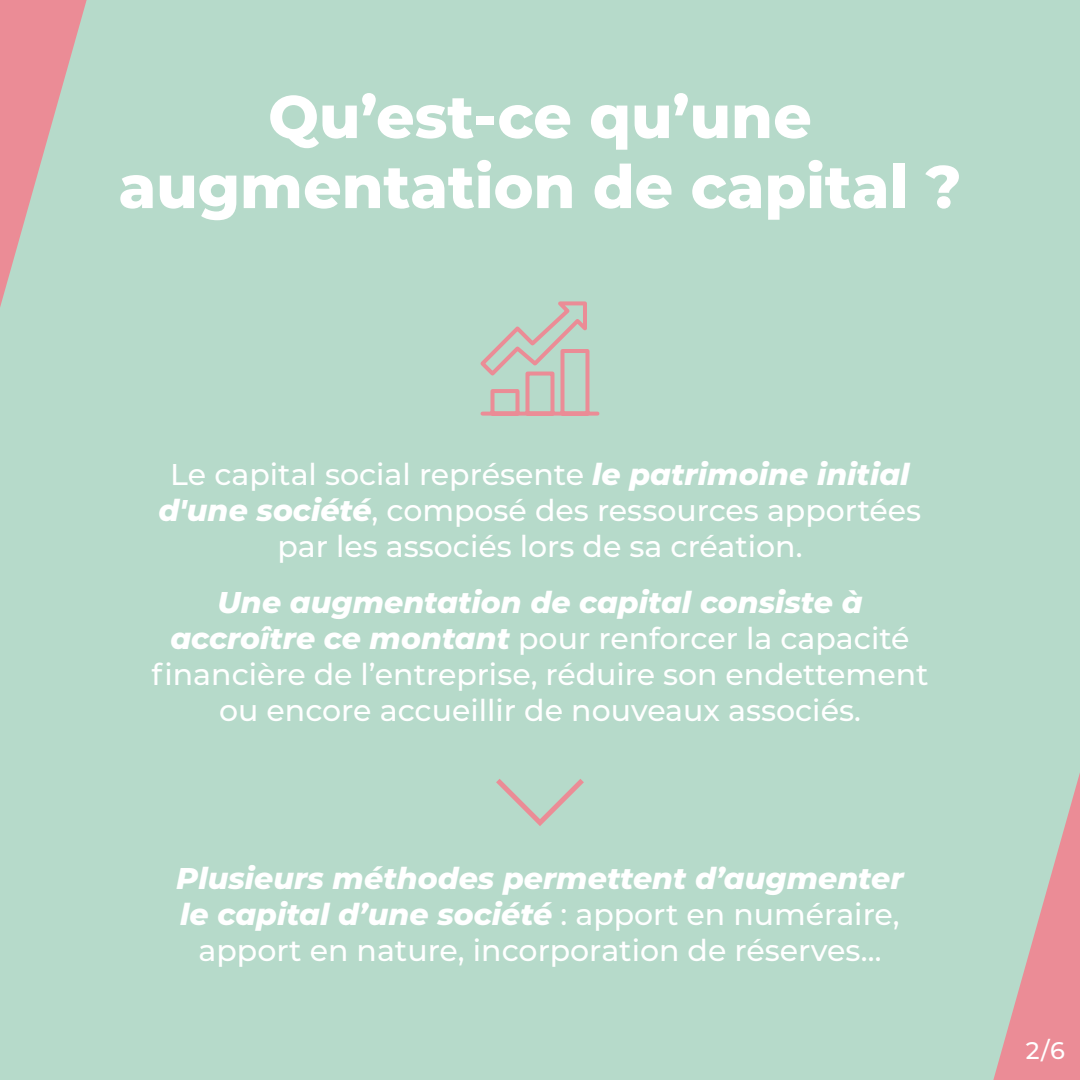
<style>
.page{position:relative;width:1080px;height:1080px;background:#b6daca}
.page>*{position:absolute;margin:0;border:0;box-sizing:border-box;transform-origin:0 0}
.t1{font:800 60px/70px "Montserrat";color:#fff;text-align:center}
.t2{font:500 30px/36px "Montserrat";color:#fff;text-align:center}
.t3{font:italic 800 30px/36px "Montserrat";color:#fff;text-align:center}
.t4{font:500 24px "Montserrat";color:#fff}
.s1{font-weight:800;font-style:italic}
.s2{font-weight:500;font-style:normal}
</style>
<div class="page">
<svg style="left:0;top:0;width:87px;height:307px"></svg>
<svg style="left:993px;top:773px;width:87px;height:307px"></svg>
<svg style="left:496px;top:779px;width:88px;height:47px"></svg>
<svg style="left:480px;top:301px;width:120px;height:115px"></svg>
<h1 class="t1" style="left:119px;top:78px;width:844px">Qu’est-ce qu’une augmentation de capital ?</h1>
<p class="t2" style="left:159px;top:455px;width:764px">Le capital social représente <span class="s1">le patrimoine initial d'une société</span>, composé des ressources apportées par les associés lors de sa création.</p>
<p class="t2" style="left:151px;top:583px;width:779px"><span class="s1">Une augmentation de capital consiste à accroître ce montant</span> pour renforcer la capacité financière de l’entreprise, réduire son endettement ou encore accueillir de nouveaux associés.</p>
<p class="t3" style="left:176px;top:858px;width:729px">Plusieurs méthodes permettent d’augmenter le capital d’une société <span class="s2">: apport en numéraire, apport en nature, incorporation de réserves…</span></p>
<p class="t4" style="left:1026px;top:1033px;width:41px">2/6</p>
</div>
